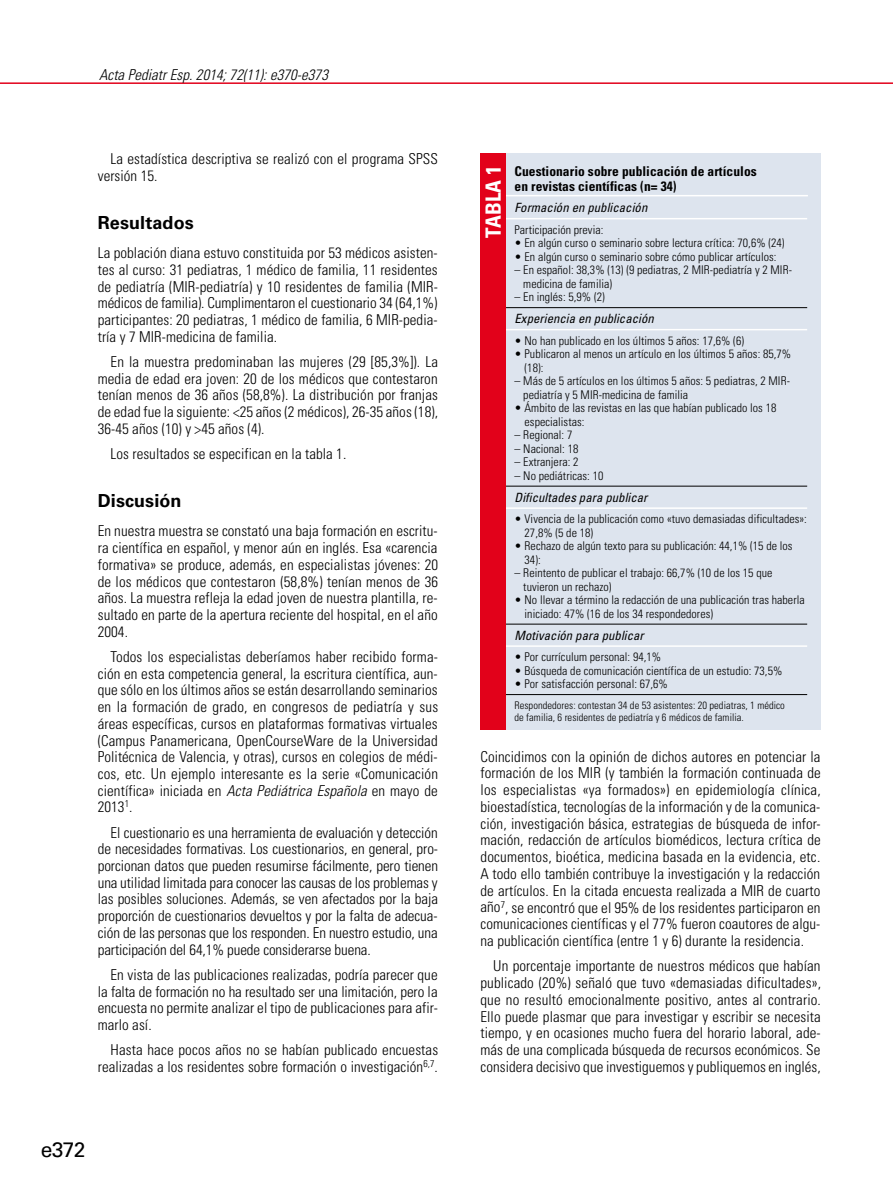
<style>
.page{position:relative;width:893px;height:1191px;background:#fff}
.page>*{position:absolute;margin:0;border:0;box-sizing:border-box;transform-origin:0 0}
.t1{font:700 condensed 21px "Univers LT Std";letter-spacing:.005em;color:#fff}
.t2{font:21px "Univers LT Std";color:#000}
.t3{font:700 18px "Univers LT Std";letter-spacing:.005em;color:#000}
.t4{font:300 condensed 15px/16.6px "Univers LT Std";letter-spacing:.005em;color:#000;text-align:justify}
.t5{font:italic 300 condensed 15px "Univers LT Std";letter-spacing:.005em;color:#000}
.t6{font:700 condensed 13.5px/15px "Univers LT Std";letter-spacing:.005em;color:#000}
.t7{font:italic condensed 12.75px "Univers LT Std";letter-spacing:.005em;color:#000}
.t8{font:300 condensed 12px/13.5px "Univers LT Std";letter-spacing:.005em;color:#000}
.t9{font:300 condensed 10.5px/12px "Univers LT Std";letter-spacing:.005em;color:#000}
.s1{font-style:italic}
</style>
<div class="page">
<hr style="left:0;top:82px;width:893px;height:2px;background:#e2011a">
<div style="left:480px;top:153px;width:341px;height:576px;background:#dde4ee"></div>
<hr style="left:493px;top:195px;width:315px;height:1px;background:#fff">
<hr style="left:493px;top:694px;width:314px;height:1px;background:#000">
<hr style="left:493px;top:645px;width:314px;height:2px;background:#fff">
<hr style="left:493px;top:624px;width:314px;height:1px;background:#000">
<hr style="left:493px;top:507px;width:314px;height:2px;background:#fff">
<hr style="left:493px;top:486px;width:314px;height:1px;background:#000">
<hr style="left:493px;top:329px;width:314px;height:1px;background:#fff">
<hr style="left:493px;top:307px;width:314px;height:1px;background:#000">
<hr style="left:493px;top:218px;width:314px;height:1px;background:#fff">
<div style="left:480px;top:153px;width:26px;height:576px;background:#e2011a"></div>
<p class="t5" style="left:99px;top:65px;width:230px">Acta Pediatr Esp. 2014; 72(11): e370-e373</p>
<p class="t4" style="left:98px;top:150px;width:342px;text-indent:13px">La estadística descriptiva se realizó con el programa SPSS versión 15.</p>
<p class="t3" style="left:98px;top:212px;width:97px">Resultados</p>
<p class="t4" style="left:98px;top:244px;width:342px">La población diana estuvo constituida por 53 médicos asisten&shy;tes al curso: 31 pediatras, 1 médico de familia, 11 residentes de pediatría (MIR-pediatría) y 10 residentes de familia (MIR&shy;médicos de familia). Cumplimentaron el cuestionario 34 (64,1%) participantes: 20 pediatras, 1 médico de familia, 6 MIR-pedia&shy;tría y 7 MIR-medicina de familia.</p>
<p class="t4" style="left:98px;top:353px;width:342px;text-indent:13px">En la muestra predominaban las mujeres (29 [85,3%]). La media de edad era joven: 20 de los médicos que contestaron tenían menos de 36 años (58,8%). La distribución por franjas de edad fue la siguiente: &lt;25 años (2 médicos), 26-35 años (18), 36-45 años (10) y &gt;45 años (4).</p>
<p class="t4" style="left:111px;top:445px;width:237px">Los resultados se especifican en la tabla 1.</p>
<p class="t3" style="left:98px;top:490px;width:85px">Discusión</p>
<p class="t4" style="left:98px;top:523px;width:342px">En nuestra muestra se constató una baja formación en escritu&shy;ra científica en español, y menor aún en inglés. Esa «carencia formativa» se produce, además, en especialistas jóvenes: 20 de los médicos que contestaron (58,8%) tenían menos de 36 años. La muestra refleja la edad joven de nuestra plantilla, re&shy;sultado en parte de la apertura reciente del hospital, en el año 2004.</p>
<p class="t4" style="left:98px;top:648px;width:342px;text-indent:13px">Todos los especialistas deberíamos haber recibido forma&shy;ción en esta competencia general, la escritura científica, aun&shy;que sólo en los últimos años se están desarrollando seminarios en la formación de grado, en congresos de pediatría y sus áreas específicas, cursos en plataformas formativas virtuales (Campus Panamericana, OpenCourseWare de la Universidad Politécnica de Valencia, y otras), cursos en colegios de médi&shy;cos, etc. Un ejemplo interesante es la serie «Comunicación científica» iniciada en <span class="s1">Acta Pediátrica Española</span> en mayo de 2013<sup>1</sup>.</p>
<p class="t4" style="left:98px;top:824px;width:342px;text-indent:13px">El cuestionario es una herramienta de evaluación y detección de necesidades formativas. Los cuestionarios, en general, pro&shy;porcionan datos que pueden resumirse fácilmente, pero tienen una utilidad limitada para conocer las causas de los problemas y las posibles soluciones. Además, se ven afectados por la baja proporción de cuestionarios devueltos y por la falta de adecua&shy;ción de las personas que los responden. En nuestro estudio, una participación del 64,1% puede considerarse buena.</p>
<p class="t4" style="left:98px;top:966px;width:342px;text-indent:13px">En vista de las publicaciones realizadas, podría parecer que la falta de formación no ha resultado ser una limitación, pero la encuesta no permite analizar el tipo de publicaciones para afir&shy;marlo así.</p>
<p class="t4" style="left:98px;top:1041px;width:342px;text-align:right">Hasta hace pocos años no se habían publicado encuestas realizadas a los residentes sobre formación o investigación<sup>6,7</sup>.</p>
<h1 class="t2" style="left:41px;top:1136px;width:46px">e372</h1>
<h1 class="t1" style="left:480px;top:237px;width:73px;rotate:-90deg">TABLA 1</h1>
<p class="t6" style="left:514px;top:163px;width:244px">Cuestionario sobre publicación de artículos en revistas científicas (n= 34)</p>
<p class="t7" style="left:514px;top:200px;width:134px">Formación en publicación</p>
<p class="t8" style="left:514px;top:223px;width:90px">Participación previa:</p>
<p class="t8" style="left:514px;top:236px;width:272px">• En algún curso o seminario sobre lectura crítica: 70,6% (24)</p>
<p class="t8" style="left:514px;top:250px;width:263px">• En algún curso o seminario sobre cómo publicar artículos:</p>
<p class="t8" style="left:523px;top:263px;width:270px;text-indent:-9px">– En español: 38,3% (13) (9 pediatras, 2 MIR-pediatría y 2 MIR&shy;medicina de familia)</p>
<p class="t8" style="left:514px;top:290px;width:92px">– En inglés: 5,9% (2)</p>
<p class="t7" style="left:514px;top:311px;width:141px">Experiencia en publicación</p>
<p class="t8" style="left:514px;top:334px;width:231px">• No han publicado en los últimos 5 años: 17,6% (6)</p>
<p class="t8" style="left:525px;top:347px;width:268px;text-indent:-10px">• Publicaron al menos un artículo en los últimos 5 años: 85,7% (18):</p>
<p class="t8" style="left:523px;top:374px;width:268px;text-indent:-9px">– Más de 5 artículos en los últimos 5 años: 5 pediatras, 2 MIR&shy;pediatría y 5 MIR-medicina de familia</p>
<p class="t8" style="left:525px;top:401px;width:253px;text-indent:-10px">• Ámbito de las revistas en las que habían publicado los 18 especialistas:</p>
<p class="t8" style="left:514px;top:428px;width:59px">– Regional: 7</p>
<p class="t8" style="left:514px;top:442px;width:65px">– Nacional: 18</p>
<p class="t8" style="left:514px;top:455px;width:65px">– Extranjera: 2</p>
<p class="t8" style="left:514px;top:469px;width:90px">– No pediátricas: 10</p>
<p class="t7" style="left:514px;top:489px;width:134px">Dificultades para publicar</p>
<p class="t8" style="left:525px;top:512px;width:284px;text-indent:-10px">• Vivencia de la publicación como «tuvo demasiadas dificultades»:<br>27,8% (5 de 18)</p>
<p class="t8" style="left:525px;top:539px;width:269px;text-indent:-10px">• Rechazo de algún texto para su publicación: 44,1% (15 de los<br>34):</p>
<p class="t8" style="left:523px;top:566px;width:251px;text-indent:-9px">– Reintento de publicar el trabajo: 66,7% (10 de los 15 que tuvieron un rechazo)</p>
<p class="t8" style="left:525px;top:593px;width:282px;text-indent:-10px">• No llevar a término la redacción de una publicación tras haberla iniciado: 47% (16 de los 34 respondedores)</p>
<p class="t7" style="left:514px;top:627px;width:131px">Motivación para publicar</p>
<p class="t8" style="left:514px;top:650px;width:148px">• Por currículum personal: 94,1%</p>
<p class="t8" style="left:514px;top:663px;width:269px">• Búsqueda de comunicación científica de un estudio: 73,5%</p>
<p class="t8" style="left:514px;top:677px;width:155px">• Por satisfacción personal: 67,6%</p>
<p class="t9" style="left:514px;top:699px;width:272px">Respondedores: contestan 34 de 53 asistentes: 20 pediatras, 1 médico de familia, 6 residentes de pediatría y 6 médicos de familia.</p>
<p class="t4" style="left:480px;top:748px;width:342px">Coincidimos con la opinión de dichos autores en potenciar la formación de los MIR (y también la formación continuada de los especialistas «ya formados») en epidemiología clínica, bioestadística, tecnologías de la información y de la comunica&shy;ción, investigación básica, estrategias de búsqueda de infor&shy;mación, redacción de artículos biomédicos, lectura crítica de documentos, bioética, medicina basada en la evidencia, etc.<br>A todo ello también contribuye la investigación y la redacción de artículos. En la citada encuesta realizada a MIR de cuarto año<sup>7</sup>, se encontró que el 95% de los residentes participaron en comunicaciones científicas y el 77% fueron coautores de algu&shy;na publicación científica (entre 1 y 6) durante la residencia.</p>
<p class="t4" style="left:480px;top:957px;width:342px;text-indent:13px">Un porcentaje importante de nuestros médicos que habían publicado (20%) señaló que tuvo «demasiadas dificultades», que no resultó emocionalmente positivo, antes al contrario.<br>Ello puede plasmar que para investigar y escribir se necesita tiempo, y en ocasiones mucho fuera del horario laboral, ade&shy;más de una complicada búsqueda de recursos económicos. Se considera decisivo que investiguemos y publiquemos en inglés,</p>
</div>
